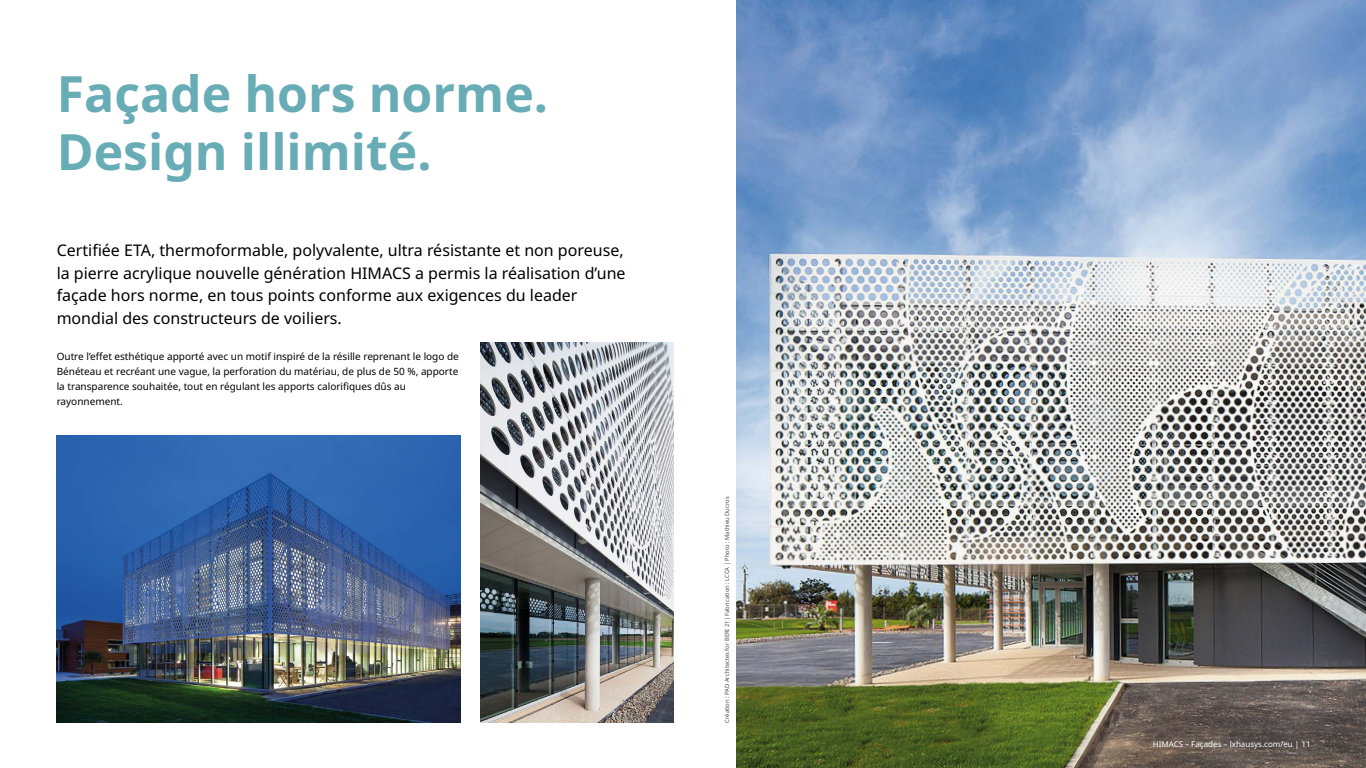
<style>
.page{position:relative;width:1366px;height:768px;background:#fff}
.page>*{position:absolute;margin:0;border:0;box-sizing:border-box;transform-origin:0 0}
.t1{font:700 50px/58px "Noto Sans";color:#68acb6}
.t2{font:16px/22.5px "Noto Sans";color:#000}
.t3{font:10px/15px "Noto Sans";color:#000}
.t4{font:8px "Noto Sans";color:#fff}
.t5{font:5.8px "Noto Sans";color:#4d4d4d}
</style>
<div class="page">
<img style="left:736px;top:0;width:630px;height:768px">
<img style="left:57px;top:436px;width:403px;height:287px">
<img style="left:481px;top:343px;width:192px;height:380px">
<h1 class="t1" style="left:57px;top:66px;width:493px">Façade hors norme.<br>Design illimité.</h1>
<p class="t2" style="left:57px;top:239px;width:570px">Certifiée ETA, thermoformable, polyvalente, ultra résistante et non poreuse, la pierre acrylique nouvelle génération HIMACS a permis la réalisation d’une façade hors norme, en tous points conforme aux exigences du leader mondial des constructeurs de voiliers.</p>
<p class="t3" style="left:57px;top:349px;width:404px">Outre l’effet esthétique apporté avec un motif inspiré de la résille reprenant le logo de Bénéteau et recréant une vague, la perforation du matériau, de plus de 50 %, apporte la transparence souhaitée, tout en régulant les apports calorifiques dûs au rayonnement.</p>
<p class="t5" style="left:723px;top:723px;width:227px;rotate:-90deg">Création : PAD Architectes for BERI 21| Fabrication : LCCA | Photo : Mathieu Ducros</p>
<p class="t4" style="left:1153px;top:739px;width:159px">HIMACS – Façades – lxhausys.com/eu | 11</p>
</div>
